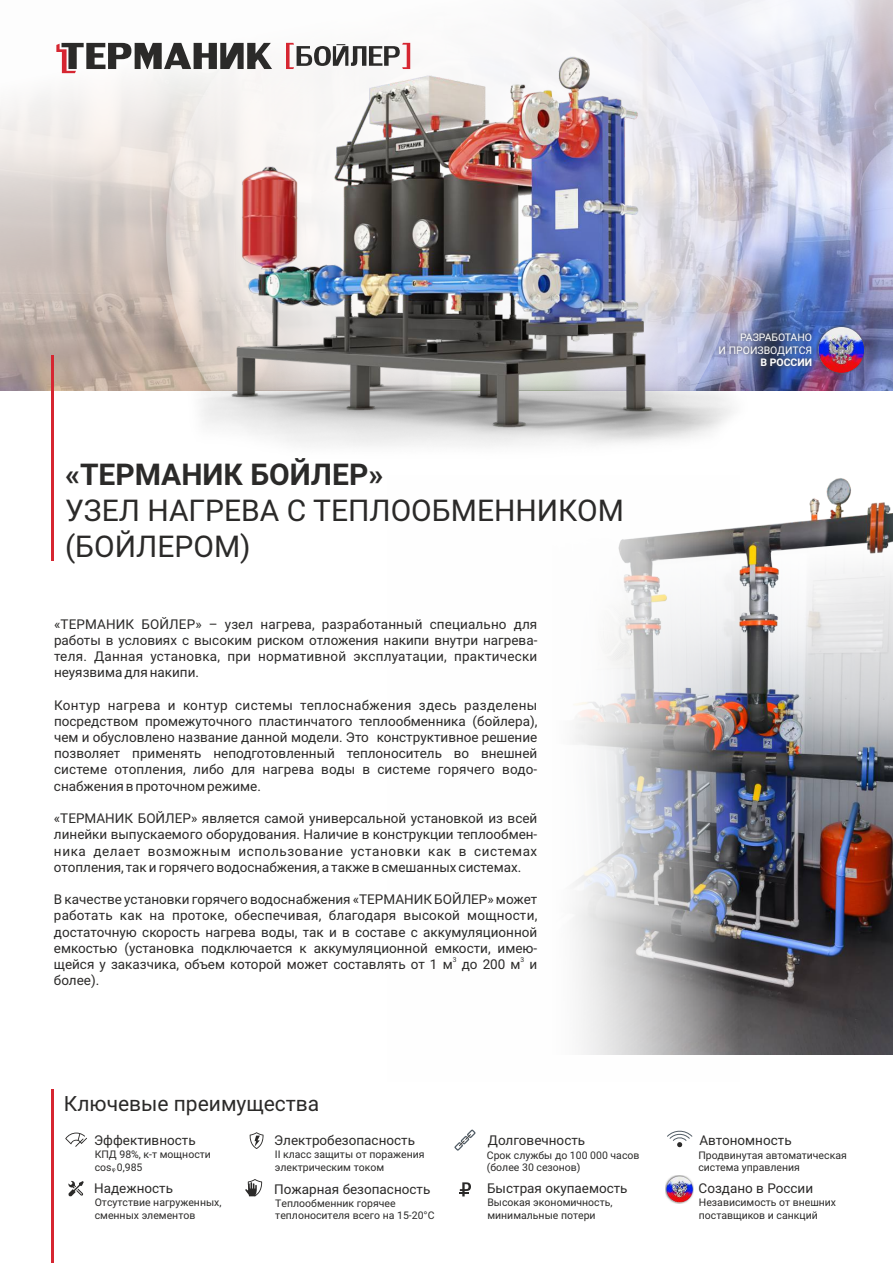
<style>
.page{position:relative;width:893px;height:1263px;background:#fff}
.page>*{position:absolute;margin:0;border:0;box-sizing:border-box;transform-origin:0 0}
.t1{font:30px/36px "Roboto";color:#2b2a29}
.t2{font:700 30px "Roboto";color:#2b2a29}
.t3{font:21px "Roboto";color:#2b2a29}
.t4{font:13.5px/16.2px "Roboto";color:#2b2a29;text-align:justify}
.t5{font:10.5px/12.6px "Roboto";color:#2b2a29}
.t6{font:10.5px/12.6px "Roboto";color:#fefefe;text-align:right}
.t7{font:700 10.5px "Roboto";color:#fefefe}
.t8{font:6.75px "Roboto";color:#2b2a29}
.s1{font-family:"Arial"}
</style>
<div class="page">
<svg style="left:0;top:0;width:893px;height:391px"></svg>
<svg style="left:166px;top:0;width:572px;height:42px"></svg>
<svg style="left:56px;top:43px;width:101px;height:30px"></svg>
<img style="left:157px;top:42px;width:624px;height:405px">
<img style="left:544px;top:377px;width:349px;height:677px">
<svg style="left:544px;top:476px;width:216px;height:579px"></svg>
<hr style="left:51px;top:356px;width:3px;height:205px;background:#d62631">
<hr style="left:51px;top:1089px;width:3px;height:174px;background:#d62631">
<svg style="left:460px;top:1182px;width:11px;height:14px"></svg>
<svg style="left:112px;top:1168px;width:3px;height:4px"></svg>
<svg style="left:250px;top:1132px;width:14px;height:17px"></svg>
<svg style="left:68px;top:1181px;width:16px;height:15px"></svg>
<svg style="left:245px;top:1179px;width:17px;height:17px"></svg>
<svg style="left:65px;top:1132px;width:22px;height:15px"></svg>
<svg style="left:454px;top:1129px;width:22px;height:22px"></svg>
<svg style="left:667px;top:1130px;width:26px;height:17px"></svg>
<img style="left:666px;top:1175px;width:28px;height:28px">
<img style="left:666px;top:1176px;width:27px;height:26px;border-radius:50%">
<img style="left:716px;top:330px;width:99px;height:40px">
<img style="left:817px;top:325px;width:49px;height:49px">
<img style="left:818px;top:327px;width:46px;height:46px;border-radius:50%">
<p class="t6" style="left:719px;top:332px;width:95px">РАЗРАБОТАНО<br>И ПРОИЗВОДИТСЯ</p>
<p class="t7" style="left:760px;top:358px;width:53px">В РОССИИ</p>
<h1 class="t2" style="left:65px;top:462px;width:320px">«ТЕРМАНИК БОЙЛЕР»</h1>
<h1 class="t1" style="left:65px;top:495px;width:560px">УЗЕЛ НАГРЕВА С ТЕПЛООБМЕННИКОМ (БОЙЛЕРОМ)</h1>
<p class="t4" style="left:54px;top:617px;width:485px">«ТЕРМАНИК БОЙЛЕР» – узел нагрева, разработанный специально для работы в условиях с высоким риском отложения накипи внутри нагрева&shy;теля. Данная установка, при нормативной эксплуатации, практически неуязвима для накипи.</p>
<p class="t4" style="left:54px;top:698px;width:485px">Контур нагрева и контур системы теплоснабжения здесь разделены посредством промежуточного пластинчатого теплообменника (бойлера), чем и обусловлено название данной модели. Это конструктивное решение позволяет применять неподготовленный теплоноситель во внешней системе отопления, либо для нагрева воды в системе горячего водо&shy;снабжения в проточном режиме.</p>
<p class="t4" style="left:54px;top:812px;width:485px">«ТЕРМАНИК БОЙЛЕР» является самой универсальной установкой из всей линейки выпускаемого оборудования. Наличие в конструкции теплообмен&shy;ника делает возможным использование установки как в системах отопления, так и горячего водоснабжения, а также в смешанных системах.</p>
<p class="t4" style="left:54px;top:893px;width:485px">В качестве установки горячего водоснабжения «ТЕРМАНИК БОЙЛЕР» может работать как на протоке, обеспечивая, благодаря высокой мощности, достаточную скорость нагрева воды, так и в составе с аккумуляционной емкостью (установка подключается к аккумуляционной емкости, имею-</p>
<p class="t8" style="left:453px;top:957px;width:5px">3</p>
<p class="t8" style="left:521px;top:957px;width:5px">3</p>
<p class="t4" style="left:54px;top:957px;width:485px">щейся у заказчика, объем которой может составлять от 1 м до 200 м и более).</p>
<h2 class="t3" style="left:64px;top:1095px;width:257px">Ключевые преимущества</h2>
<p class="t4" style="left:94px;top:1133px;width:103px">Эффективность</p>
<p class="t4" style="left:274px;top:1133px;width:142px">Электробезопасность</p>
<p class="t4" style="left:94px;top:1181px;width:81px">Надежность</p>
<p class="t5" style="left:95px;top:1149px;width:118px">КПД 98%, к-т мощности cos 0,985</p>
<p class="t5" style="left:95px;top:1197px;width:128px">Отсутствие нагруженных, сменных элементов</p>
<p class="t5" style="left:275px;top:1149px;width:151px">II класс защиты от поражения электрическим током</p>
<p class="t5" style="left:275px;top:1198px;width:161px">Теплообменник горячее теплоносителя всего на 15-20<span class="s1">°</span>С</p>
<p class="t4" style="left:274px;top:1182px;width:158px">Пожарная безопасность</p>
<p class="t4" style="left:488px;top:1133px;width:99px">Долговечность</p>
<p class="t5" style="left:487px;top:1150px;width:154px">Срок службы до 100 000 часов (более 30 сезонов)</p>
<p class="t4" style="left:487px;top:1181px;width:142px">Быстрая окупаемость</p>
<p class="t5" style="left:487px;top:1197px;width:127px">Высокая экономичность, минимальные потери</p>
<p class="t4" style="left:699px;top:1133px;width:94px">Автономность</p>
<p class="t5" style="left:698px;top:1150px;width:150px">Продвинутая автоматическая система управления</p>
<p class="t4" style="left:699px;top:1181px;width:116px">Создано в России</p>
<p class="t5" style="left:699px;top:1197px;width:139px">Независимость от внешних поставщиков и санкций</p>
</div>
